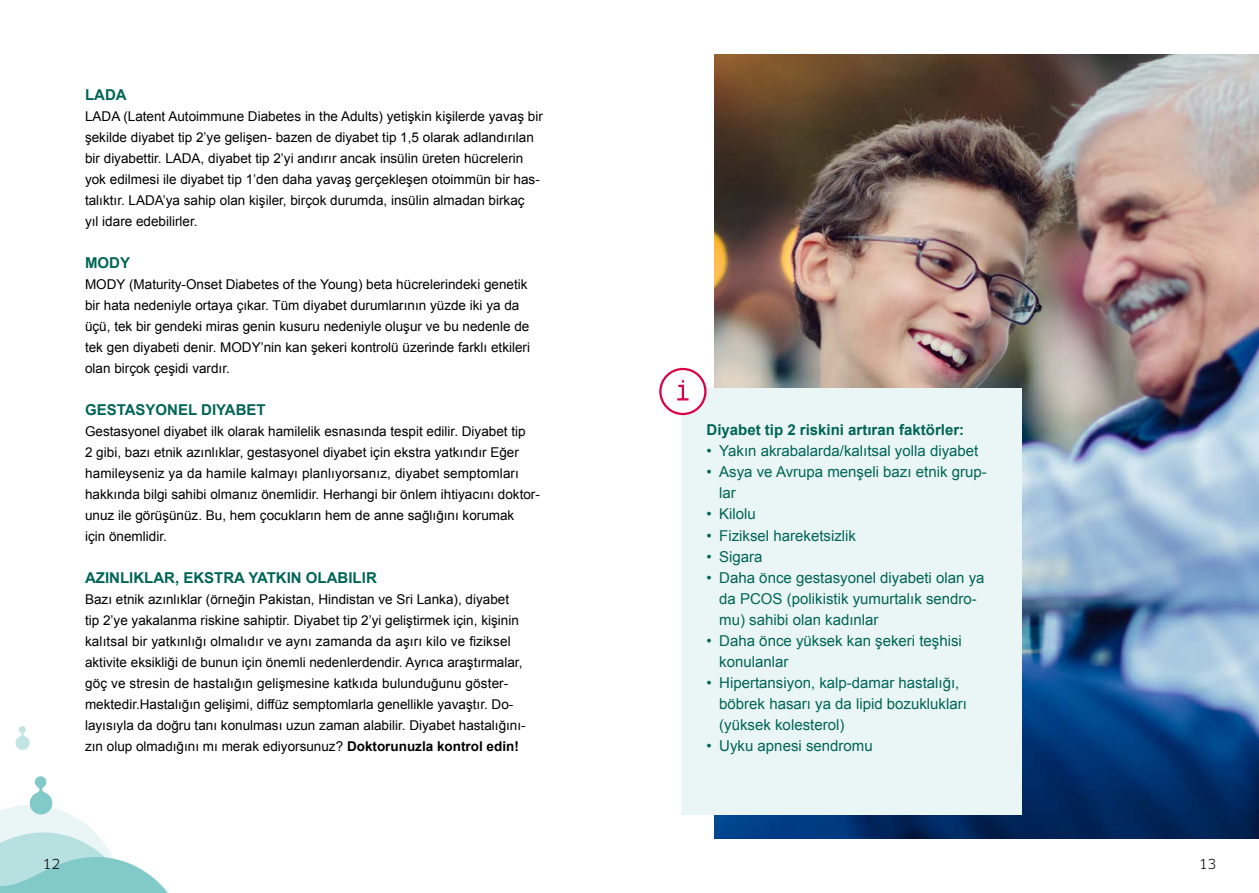
<style>
.page{position:relative;width:1259px;height:893px;background:#fff}
.page>*{position:absolute;margin:0;border:0;box-sizing:border-box;transform-origin:0 0}
.t1{font:15px/21px "Arial";color:#006556}
.t2{font:700 15px "Arial";color:#006556}
.t3{font:13.5px/21px "Arial";color:#000}
.t4{font:13.5px "Clan OT";color:#000}
.s1{font-weight:700}
</style>
<div class="page">
<svg style="left:147px;top:873px;width:21px;height:20px"></svg>
<img style="left:714px;top:54px;width:545px;height:785px">
<svg style="left:0;top:726px;width:147px;height:167px"></svg>
<div style="left:681px;top:388px;width:341px;height:426px;background:#eaf5f6"></div>
<div style="left:661px;top:370px;width:43px;height:44px;background:#fff;border-radius:50%"></div>
<div style="left:659px;top:368px;width:47px;height:47px;border:2px solid #dc0046;border-radius:50%"></div>
<svg style="left:677px;top:380px;width:12px;height:21px"></svg>
<p class="t2" style="left:85px;top:85px;width:43px">LADA</p>
<p class="t3" style="left:85px;top:106px;width:459px">LADA (Latent Autoimmune Diabetes in the Adults) yetişkin kişilerde yavaş bir şekilde diyabet tip 2’ye gelişen- bazen de diyabet tip 1,5 olarak adlandırılan bir diyabettir. LADA, diyabet tip 2’yi andırır ancak insülin üreten hücrelerin yok edilmesi ile diyabet tip 1’den daha yavaş gerçekleşen otoimmün bir has&shy;talıktır. LADA’ya sahip olan kişiler, birçok durumda, insülin almadan birkaç<br>yıl idare edebilirler.</p>
<p class="t2" style="left:85px;top:253px;width:47px">MODY</p>
<p class="t3" style="left:85px;top:274px;width:446px">MODY (Maturity-Onset Diabetes of the Young) beta hücrelerindeki genetik bir hata nedeniyle ortaya çıkar. Tüm diyabet durumlarının yüzde iki ya da üçü, tek bir gendeki miras genin kusuru nedeniyle oluşur ve bu nedenle de tek gen diyabeti denir. MODY’nin kan şekeri kontrolü üzerinde farklı etkileri olan birçok çeşidi vardır.</p>
<p class="t2" style="left:85px;top:400px;width:182px">GESTASYONEL DIYABET</p>
<p class="t3" style="left:85px;top:421px;width:456px">Gestasyonel diyabet ilk olarak hamilelik esnasında tespit edilir. Diyabet tip<br>2 gibi, bazı etnik azınlıklar, gestasyonel diyabet için ekstra yatkındır Eğer hamileyseniz ya da hamile kalmayı planlıyorsanız, diyabet semptomları hakkında bilgi sahibi olmanız önemlidir. Herhangi bir önlem ihtiyacını doktor&shy;unuz ile görüşünüz. Bu, hem çocukların hem de anne sağlığını korumak<br>için önemlidir.</p>
<p class="t2" style="left:85px;top:568px;width:293px">AZINLIKLAR, EKSTRA YATKIN OLABILIR</p>
<p class="t3" style="left:85px;top:589px;width:442px">Bazı etnik azınlıklar (örneğin Pakistan, Hindistan ve Sri Lanka), diyabet tip 2’ye yakalanma riskine sahiptir. Diyabet tip 2’yi geliştirmek için, kişinin kalıtsal bir yatkınlığı olmalıdır ve aynı zamanda da aşırı kilo ve fiziksel aktivite eksikliği de bunun için önemli nedenlerdendir. Ayrıca araştırmalar, göç ve stresin de hastalığın gelişmesine katkıda bulunduğunu göster&shy;mektedir.Hastalığın gelişimi, diffüz semptomlarla genellikle yavaştır. Do&shy;layısıyla da doğru tanı konulması uzun zaman alabilir. Diyabet hastalığını&shy;zın olup olmadığını mı merak ediyorsunuz? <span class="s1">Doktorunuzla kontrol edin!</span></p>
<p class="t2" style="left:706px;top:420px;width:259px">Diyabet tip 2 riskini artıran faktörler:</p>
<p class="t1" style="left:706px;top:441px;width:273px">• Yakın akrabalarda/kalıtsal yolla diyabet</p>
<p class="t1" style="left:719px;top:462px;width:269px;text-indent:-13px">• Asya ve Avrupa menşeli bazı etnik grup&shy;lar</p>
<p class="t1" style="left:706px;top:504px;width:51px">• Kilolu</p>
<p class="t1" style="left:706px;top:525px;width:151px">• Fiziksel hareketsizlik</p>
<p class="t1" style="left:706px;top:546px;width:58px">• Sigara</p>
<p class="t1" style="left:719px;top:567px;width:267px;text-indent:-13px">• Daha önce gestasyonel diyabeti olan ya da PCOS (polikistik yumurtalık sendro&shy;mu) sahibi olan kadınlar</p>
<p class="t1" style="left:719px;top:630px;width:244px;text-indent:-13px">• Daha önce yüksek kan şekeri teşhisi konulanlar</p>
<p class="t1" style="left:719px;top:672px;width:249px;text-indent:-13px">• Hipertansiyon, kalp-damar hastalığı, böbrek hasarı ya da lipid bozuklukları (yüksek kolesterol)</p>
<p class="t1" style="left:706px;top:735px;width:168px">• Uyku apnesi sendromu</p>
<p class="t4" style="left:43px;top:856px;width:19px">12</p>
<p class="t4" style="left:1198px;top:856px;width:19px">13</p>
</div>
